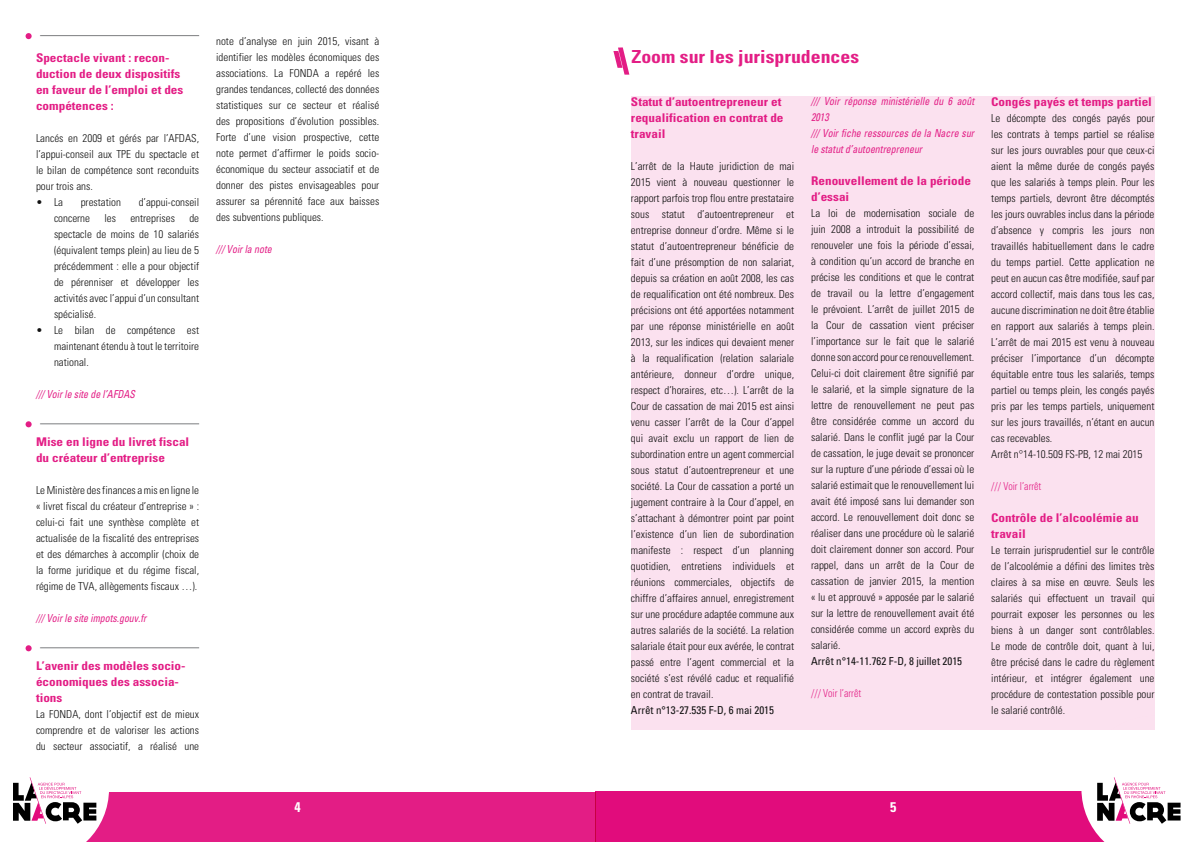
<style>
.page{position:relative;width:1191px;height:842px;background:#fff}
.page>*{position:absolute;margin:0;border:0;box-sizing:border-box;transform-origin:0 0}
.t1{font:700 condensed 18px "Univers";color:#e10c7c;scale:1.1 1}
.t2{font:700 condensed 14px "Univers";color:#fff}
.t3{font:700 condensed 12px/16px "Univers";color:#e10c7c;scale:1.1 1}
.t4{font:300 condensed 11px/16px "Univers";color:#000;text-align:justify}
.t5{font:italic condensed 11px/16px "Univers";color:#e10c7c;scale:.9 1}
.t6{font:condensed 11px "Univers";color:#000}
.t7{font:300 condensed 11px "Univers";color:#e10c7c;scale:.9 1}
</style>
<div class="page">
<div style="left:595px;top:792px;width:596px;height:50px;background:#e10c7c"></div>
<svg style="left:1081px;top:716px;width:110px;height:126px"></svg>
<div style="left:0;top:792px;width:595px;height:50px;background:#e31d85"></div>
<svg style="left:0;top:777px;width:109px;height:65px"></svg>
<hr style="left:33px;top:423px;width:166px;height:1px;background:#6d6e71">
<div style="left:19px;top:413px;width:21px;height:23px;background:#fff"></div>
<svg style="left:26px;top:421px;width:6px;height:6px"></svg>
<hr style="left:33px;top:647px;width:166px;height:1px;background:#6d6e71">
<div style="left:19px;top:637px;width:21px;height:23px;background:#fff"></div>
<svg style="left:26px;top:645px;width:6px;height:6px"></svg>
<hr style="left:33px;top:35px;width:166px;height:1px;background:#6d6e71">
<div style="left:19px;top:25px;width:21px;height:22px;background:#fff"></div>
<svg style="left:26px;top:33px;width:6px;height:6px"></svg>
<div style="left:631px;top:96px;width:523px;height:634px;background:#fbdfee"></div>
<svg style="left:613px;top:47px;width:16px;height:28px"></svg>
<p class="t3" style="left:36px;top:49px;width:135px">Spectacle vivant : recon&shy;duction de deux dispositifs en faveur de l’emploi et des compétences :</p>
<p class="t4" style="left:36px;top:130px;width:165px">Lancés en 2009 et gérés par l’AFDAS, l’appui-conseil aux TPE du spectacle et le bilan de compétence sont reconduits pour trois ans.</p>
<p class="t4" style="left:36px;top:194px;width:29px">• La</p>
<p class="t4" style="left:81px;top:194px;width:42px">prestation</p>
<p class="t4" style="left:139px;top:194px;width:62px">d’appui-conseil</p>
<p class="t4" style="left:54px;top:210px;width:38px">concerne</p>
<p class="t4" style="left:104px;top:210px;width:13px">les</p>
<p class="t4" style="left:130px;top:210px;width:46px">entreprises</p>
<p class="t4" style="left:54px;top:210px;width:147px;text-indent:135px">de spectacle de moins de 10 salariés (équivalent temps plein) au lieu de 5 précédemment : elle a pour objectif de pérenniser et développer les activités avec l’appui d’un consultant spécialisé.</p>
<p class="t4" style="left:54px;top:322px;width:147px;text-indent:-18px">• Le bilan de compétence est maintenant étendu à tout le territoire national.</p>
<p class="t5" style="left:36px;top:386px;width:111px">/// Voir le site de l’AFDAS</p>
<p class="t3" style="left:36px;top:433px;width:141px">Mise en ligne du livret fiscal du créateur d’entreprise</p>
<p class="t4" style="left:36px;top:482px;width:165px">Le Ministère des finances a mis en ligne le « livret fiscal du créateur d’entreprise » : celui-ci fait une synthèse complète et actualisée de la fiscalité des entreprises et des démarches à accomplir (choix de la forme juridique et du régime fiscal, régime de TVA, allègements fiscaux …).</p>
<p class="t5" style="left:36px;top:610px;width:124px">/// Voir le site impots.gouv.fr</p>
<p class="t3" style="left:36px;top:657px;width:137px">L’avenir des modèles socio&shy;économiques des associa&shy;tions</p>
<p class="t4" style="left:36px;top:706px;width:165px">La FONDA, dont l’objectif est de mieux comprendre et de valoriser les actions du secteur associatif, a réalisé une</p>
<p class="t4" style="left:216px;top:33px;width:165px">note d’analyse en juin 2015, visant à identifier les modèles économiques des associations. La FONDA a repéré les grandes tendances, collecté des données statistiques sur ce secteur et réalisé des propositions d’évolution possibles.<br>Forte d’une vision prospective, cette note permet d’affirmer le poids socio&shy;économique du secteur associatif et de donner des pistes envisageables pour assurer sa pérennité face aux baisses des subventions publiques.</p>
<p class="t5" style="left:216px;top:241px;width:63px">/// Voir la note</p>
<h1 class="t1" style="left:631px;top:45px;width:208px">Zoom sur les jurisprudences</h1>
<p class="t3" style="left:631px;top:93px;width:140px">Statut d’autoentrepreneur et requalification en contrat de travail</p>
<p class="t4" style="left:631px;top:157px;width:165px">L’arrêt de la Haute juridiction de mai 2015 vient à nouveau questionner le rapport parfois trop flou entre prestataire sous statut d’autoentrepreneur et entreprise donneur d’ordre. Même si le statut d’autoentrepreneur bénéficie de fait d’une présomption de non salariat, depuis sa création en août 2008, les cas de requalification ont été nombreux. Des précisions ont été apportées notamment par une réponse ministérielle en août 2013, sur les indices qui devaient mener à la requalification (relation salariale antérieure, donneur d’ordre unique, respect d’horaires, etc…). L’arrêt de la Cour de cassation de mai 2015 est ainsi venu casser l’arrêt de la Cour d’appel qui avait exclu un rapport de lien de subordination entre un agent commercial sous statut d’autoentrepreneur et une société. La Cour de cassation a porté un jugement contraire à la Cour d’appel, en s’attachant à démontrer point par point l’existence d’un lien de subordination manifeste : respect d’un planning quotidien, entretiens individuels et réunions commerciales, objectifs de chiffre d’affaires annuel, enregistrement sur une procédure adaptée commune aux autres salariés de la société. La relation salariale était pour eux avérée, le contrat passé entre l’agent commercial et la société s’est révélé caduc et requalifié en contrat de travail.</p>
<p class="t6" style="left:631px;top:703px;width:145px">Arrêt n°13-27.535 F-D, 6 mai 2015</p>
<p class="t5" style="left:811px;top:93px;width:183px">/// Voir réponse ministérielle du 6 août<br>2013<br>/// Voir fiche ressources de la Nacre sur le statut d’autoentrepreneur</p>
<p class="t3" style="left:811px;top:172px;width:147px">Renouvellement de la période d’essai</p>
<p class="t4" style="left:811px;top:205px;width:165px">La loi de modernisation sociale de juin 2008 a introduit la possibilité de renouveler une fois la période d’essai, à condition qu’un accord de branche en précise les conditions et que le contrat de travail ou la lettre d’engagement le prévoient. L’arrêt de juillet 2015 de la Cour de cassation vient préciser l’importance sur le fait que le salarié donne son accord pour ce renouvellement.<br>Celui-ci doit clairement être signifié par le salarié, et la simple signature de la lettre de renouvellement ne peut pas être considérée comme un accord du salarié. Dans le conflit jugé par la Cour de cassation, le juge devait se prononcer sur la rupture d’une période d’essai où le salarié estimait que le renouvellement lui avait été imposé sans lui demander son accord. Le renouvellement doit donc se réaliser dans une procédure où le salarié doit clairement donner son accord. Pour rappel, dans un arrêt de la Cour de cassation de janvier 2015, la mention « lu et approuvé » apposée par le salarié sur la lettre de renouvellement avait été considérée comme un accord exprès du salarié.</p>
<p class="t6" style="left:811px;top:654px;width:152px">Arrêt n°14-11.762 F-D, 8 juillet 2015</p>
<p class="t7" style="left:811px;top:686px;width:57px">/// Voir l’arrêt</p>
<p class="t3" style="left:991px;top:93px;width:147px">Congés payés et temps partiel</p>
<p class="t4" style="left:991px;top:109px;width:165px;text-align:left">Le décompte des congés payés pour les contrats à temps partiel se réalise sur les jours ouvrables pour que ceux-ci aient la même durée de congés payés que les salariés à temps plein. Pour les temps partiels, devront être décomptés les jours ouvrables inclus dans la période d’absence y compris les jours non travaillés habituellement dans le cadre du temps partiel. Cette application ne peut en aucun cas être modifiée, sauf par accord collectif, mais dans tous les cas, aucune discrimination ne doit être établie en rapport aux salariés à temps plein.<br>L’arrêt de mai 2015 est venu à nouveau préciser l’importance d’un décompte équitable entre tous les salariés, temps partiel ou temps plein, les congés payés pris par les temps partiels, uniquement sur les jours travaillés, n’étant en aucun cas recevables.<br>Arrêt n°14-10.509 FS-PB, 12 mai 2015</p>
<p class="t7" style="left:991px;top:479px;width:57px">/// Voir l’arrêt</p>
<p class="t3" style="left:991px;top:509px;width:136px">Contrôle de l’alcoolémie au travail</p>
<p class="t4" style="left:991px;top:541px;width:165px">Le terrain jurisprudentiel sur le contrôle de l’alcoolémie a défini des limites très claires à sa mise en œuvre. Seuls les salariés qui effectuent un travail qui pourrait exposer les personnes ou les biens à un danger sont contrôlables.<br>Le mode de contrôle doit, quant à lui, être précisé dans le cadre du règlement intérieur, et intégrer également une procédure de contestation possible pour le salarié contrôlé.</p>
<p class="t2" style="left:295px;top:798px;width:8px">4</p>
<p class="t2" style="left:890px;top:798px;width:8px">5</p>
</div>
